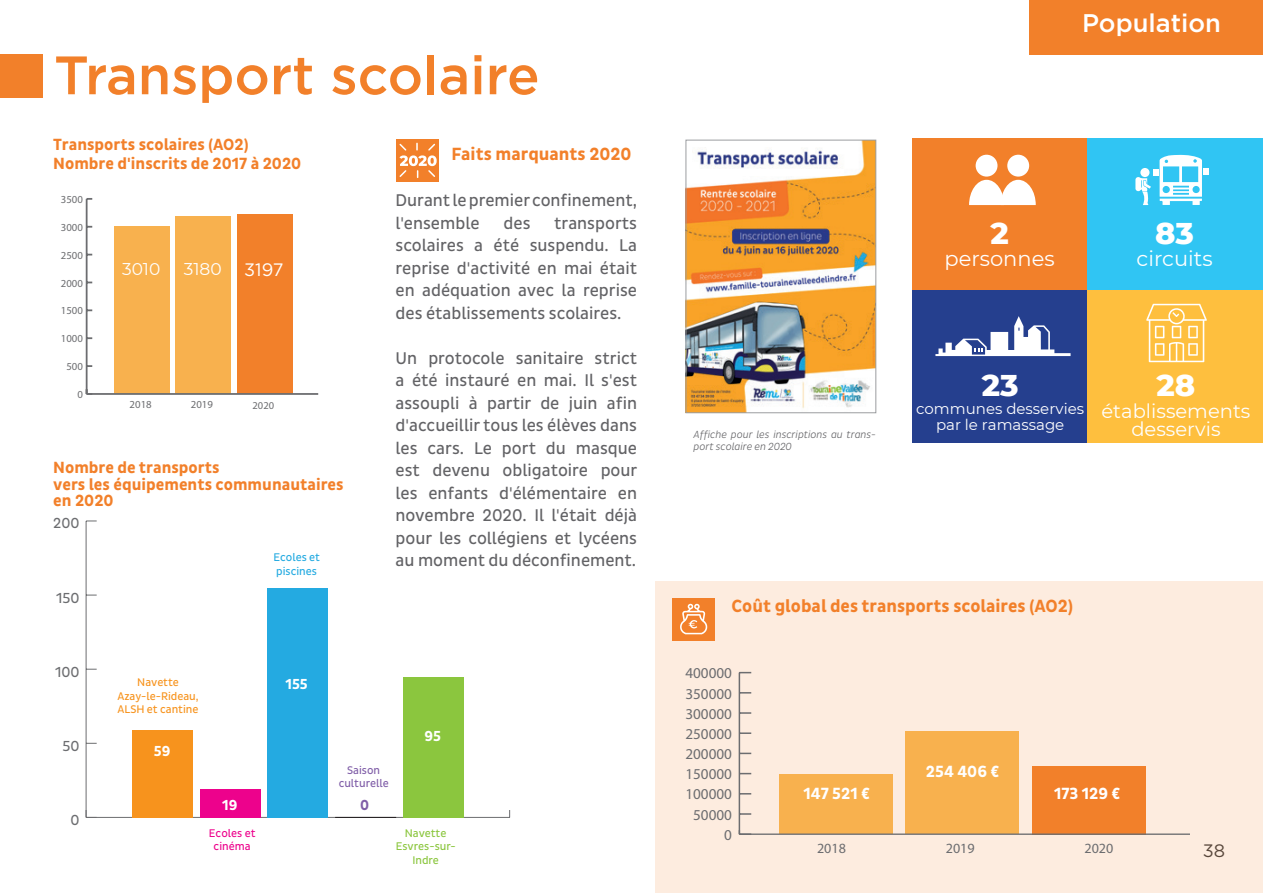
<style>
.page{position:relative;width:1263px;height:893px;background:#fff}
.page>*{position:absolute;margin:0;border:0;box-sizing:border-box;transform-origin:0 0}
.t1{font:500 54px "Gotham";color:#f2802a}
.t2{font:800 30.6px "Montserrat";color:#fff}
.t3{font:500 25.5px "Gotham";color:#fff}
.t4{font:21px "Montserrat";color:#fff}
.t5{font:19.5px/18px "Montserrat";color:#fff;text-align:center}
.t6{font:700 18px "Pluto Sans Cond";color:#f2802a}
.t7{font:18px "Gotham";color:#3e3e3f}
.t8{font:17.25px/22.5px "Pluto Sans Cond";color:#636366;text-align:justify}
.t9{font:16.95px "Montserrat";color:#fff}
.t10{font:700 16.5px/16.6px "Pluto Sans Cond";color:#f2802a}
.t11{font:700 16.5px "Pluto Sans Cond";color:#fff}
.t12{font:15.15px "Myriad Pro";color:#6c6d70}
.t13{font:15px/16.5px "Montserrat";color:#fff;text-align:center}
.t14{font:14.85px "Pluto Sans Cond";color:#6c6d70}
.t15{font:700 14.85px "Pluto Sans Cond";color:#fff}
.t16{font:700 14.85px "Pluto Sans Cond";color:#805ea8}
.t17{font:14.1px "Myriad Pro";color:#6c6d70}
.t18{font:11.25px/13.6px "Pluto Sans Cond";color:#f7931d;text-align:center}
.t19{font:11.25px/13.6px "Pluto Sans Cond";color:#8bc63e;text-align:center}
.t20{font:11.25px/13.6px "Pluto Sans Cond";color:#24aae1}
.t21{font:11.25px/13.6px "Pluto Sans Cond";color:#805ea8;text-align:center}
.t22{font:11.25px/13.6px "Pluto Sans Cond";color:#ed028c;text-align:center}
.t23{font:10.8px "Myriad Pro";color:#6c6d70}
.t24{font:italic 300 10.5px/12px "Pluto Sans Cond";color:#636366}
.t25{font:10.5px "Myriad Pro";color:#6c6d70}
.s1{font-family:"Gotham";font-size:18px}
</style>
<div class="page">
<div style="left:656px;top:581px;width:607px;height:312px;background:#fdecdf"></div>
<div style="left:0;top:54px;width:43px;height:44px;background:#f2802a"></div>
<div style="left:912px;top:138px;width:176px;height:152px;background:#f2802a"></div>
<div style="left:976px;top:155px;width:21px;height:22px;background:#fff;border-radius:50%"></div>
<div style="left:1007px;top:155px;width:22px;height:22px;background:#fff;border-radius:50%"></div>
<svg style="left:969px;top:180px;width:67px;height:25px"></svg>
<div style="left:912px;top:290px;width:176px;height:152px;background:#253f8e"></div>
<svg style="left:935px;top:316px;width:135px;height:40px"></svg>
<div style="left:1087px;top:138px;width:176px;height:152px;background:#30c5f3"></div>
<svg style="left:1137px;top:155px;width:72px;height:50px"></svg>
<div style="left:1135px;top:177px;width:6px;height:14px;background:#fff;border-radius:3px"></div>
<div style="left:1140px;top:168px;width:9px;height:9px;background:#fff;border-radius:50%"></div>
<div style="left:1088px;top:290px;width:175px;height:152px;background:#febf3e"></div>
<svg style="left:1146px;top:304px;width:61px;height:58px"></svg>
<div style="left:673px;top:598px;width:42px;height:42px;background:#f2802a"></div>
<svg style="left:680px;top:604px;width:27px;height:30px"></svg>
<div style="left:397px;top:140px;width:42px;height:42px;background:#f2802a"></div>
<svg style="left:399px;top:142px;width:38px;height:36px"></svg>
<div style="left:175px;top:217px;width:55px;height:177px;background:#f8b14e"></div>
<div style="left:237px;top:215px;width:55px;height:179px;background:#f2802a"></div>
<div style="left:114px;top:226px;width:55px;height:168px;background:#f8b14e"></div>
<hr style="left:87px;top:393px;width:231px;height:2px;background:#6c6d70">
<hr style="left:86px;top:199px;width:2px;height:195px;background:#6c6d70">
<img style="left:688px;top:142px;width:186px;height:269px">
<div style="left:686px;top:140px;width:190px;height:273px;border:1px solid #9b9da0"></div>
<hr style="left:86px;top:817px;width:424px;height:1px;background:#6c6d70">
<hr style="left:86px;top:521px;width:1px;height:296px;background:#6c6d70">
<svg style="left:86px;top:810px;width:11px;height:7px"></svg>
<div style="left:403px;top:677px;width:61px;height:140px;background:#8bc63e"></div>
<hr style="left:335px;top:817px;width:61px;height:1px;background:#231f20">
<div style="left:267px;top:588px;width:61px;height:229px;background:#24aae1"></div>
<div style="left:200px;top:789px;width:61px;height:28px;background:#ed028c"></div>
<div style="left:132px;top:730px;width:61px;height:87px;background:#f7931d"></div>
<div style="left:1029px;top:0;width:234px;height:54px;background:#f2802a"></div>
<div style="left:905px;top:731px;width:114px;height:103px;background:#f8b14e"></div>
<div style="left:778px;top:775px;width:114px;height:59px;background:#f8b14e"></div>
<div style="left:1031px;top:766px;width:114px;height:68px;background:#f2802a"></div>
<hr style="left:739px;top:833px;width:450px;height:2px;background:#6c6d70">
<hr style="left:739px;top:673px;width:1px;height:161px;background:#6c6d70">
<svg style="left:740px;top:830px;width:11px;height:4px"></svg>
<svg style="left:740px;top:813px;width:11px;height:2px"></svg>
<svg style="left:740px;top:732px;width:11px;height:2px"></svg>
<svg style="left:740px;top:712px;width:11px;height:2px"></svg>
<svg style="left:740px;top:692px;width:11px;height:2px"></svg>
<svg style="left:739px;top:672px;width:12px;height:1px"></svg>
<h1 class="t1" style="left:54px;top:44px;width:487px">Transport scolaire</h1>
<p class="t10" style="left:53px;top:136px;width:249px;line-height:18px">Transports scolaires (AO2)<br>Nombre d'inscrits de 2017 à 2020</p>
<p class="t23" style="left:61px;top:193px;width:24px">3500</p>
<p class="t23" style="left:61px;top:220px;width:24px">3000</p>
<p class="t23" style="left:61px;top:248px;width:24px">2500</p>
<p class="t23" style="left:61px;top:276px;width:24px">2000</p>
<p class="t23" style="left:61px;top:304px;width:24px">1500</p>
<p class="t23" style="left:61px;top:332px;width:24px">1000</p>
<p class="t23" style="left:66px;top:360px;width:18px">500</p>
<p class="t23" style="left:77px;top:388px;width:7px">0</p>
<p class="t9" style="left:122px;top:258px;width:40px">3010</p>
<p class="t9" style="left:184px;top:258px;width:101px">3180 <span class="s1">3197</span></p>
<p class="t23" style="left:130px;top:398px;width:24px">2018</p>
<p class="t23" style="left:191px;top:398px;width:24px">2019</p>
<p class="t25" style="left:253px;top:399px;width:23px">2020</p>
<p class="t10" style="left:53px;top:459px;width:292px">Nombre de transports<br>vers les équipements communautaires en 2020</p>
<p class="t14" style="left:53px;top:515px;width:28px">200</p>
<p class="t14" style="left:56px;top:589px;width:25px">150</p>
<p class="t20" style="left:273px;top:551px;width:48px">Ecoles et piscines</p>
<p class="t6" style="left:451px;top:143px;width:182px">Faits marquants 2020</p>
<p class="t8" style="left:396px;top:189px;width:243px">Durant le premier confinement, l'ensemble</p>
<p class="t8" style="left:504px;top:212px;width:28px">des</p>
<p class="t8" style="left:396px;top:212px;width:243px;text-indent:159px">transports scolaires a été suspendu. La reprise d'activité en mai était en adéquation avec la reprise des établissements scolaires.</p>
<p class="t8" style="left:396px;top:347px;width:243px">Un protocole sanitaire strict a été instauré en mai. Il s'est assoupli à partir de juin afin d'accueillir tous les élèves dans les cars. Le port du masque est devenu obligatoire pour les enfants d'élémentaire en novembre 2020. Il l'était déjà pour les collégiens et lycéens au moment du déconfinement.</p>
<p class="t14" style="left:55px;top:663px;width:26px">100</p>
<p class="t14" style="left:62px;top:737px;width:19px">50</p>
<p class="t14" style="left:70px;top:811px;width:11px">0</p>
<p class="t18" style="left:117px;top:676px;width:83px">Navette<br>Azay-le-Rideau,<br>ALSH et cantine</p>
<p class="t15" style="left:154px;top:742px;width:18px">59</p>
<p class="t15" style="left:222px;top:796px;width:17px">19</p>
<p class="t22" style="left:209px;top:826px;width:48px">Ecoles et cinéma</p>
<p class="t15" style="left:285px;top:675px;width:24px">155</p>
<p class="t15" style="left:424px;top:727px;width:18px">95</p>
<p class="t21" style="left:339px;top:763px;width:52px">Saison culturelle</p>
<p class="t16" style="left:360px;top:796px;width:11px">0</p>
<p class="t19" style="left:396px;top:826px;width:61px">Navette<br>Esvres-sur-<br>Indre</p>
<h3 class="t3" style="left:1082px;top:8px;width:141px">Population</h3>
<p class="t24" style="left:694px;top:429px;width:184px">Affiche pour les inscriptions au trans&shy;port scolaire en 2020</p>
<h2 class="t2" style="left:990px;top:210px;width:20px">2</h2>
<p class="t4" style="left:944px;top:244px;width:112px">personnes</p>
<h2 class="t2" style="left:1155px;top:210px;width:40px">83</h2>
<p class="t4" style="left:1136px;top:244px;width:78px">circuits</p>
<h2 class="t2" style="left:982px;top:363px;width:38px">23</h2>
<p class="t13" style="left:916px;top:400px;width:169px">communes desservies par le ramassage</p>
<h2 class="t2" style="left:1156px;top:363px;width:40px">28</h2>
<p class="t5" style="left:1101px;top:401px;width:150px">établissements desservis</p>
<p class="t6" style="left:731px;top:596px;width:343px">Coût global des transports scolaires (AO2)</p>
<p class="t12" style="left:685px;top:664px;width:48px">400000</p>
<p class="t12" style="left:685px;top:684px;width:48px">350000</p>
<p class="t12" style="left:685px;top:704px;width:48px">300000</p>
<p class="t12" style="left:685px;top:724px;width:48px">250000</p>
<p class="t12" style="left:685px;top:745px;width:48px">200000</p>
<p class="t12" style="left:685px;top:765px;width:48px">150000</p>
<p class="t12" style="left:685px;top:785px;width:48px">100000</p>
<p class="t12" style="left:693px;top:805px;width:40px">50000</p>
<p class="t12" style="left:724px;top:825px;width:9px">0</p>
<p class="t11" style="left:926px;top:762px;width:75px">254 406 €</p>
<p class="t11" style="left:803px;top:784px;width:68px">147 521 €</p>
<p class="t11" style="left:1054px;top:784px;width:68px">173 129 €</p>
<p class="t17" style="left:817px;top:840px;width:30px">2018</p>
<p class="t17" style="left:946px;top:840px;width:30px">2019</p>
<p class="t17" style="left:1084px;top:840px;width:30px">2020</p>
<p class="t7" style="left:1203px;top:840px;width:24px">38</p>
</div>
